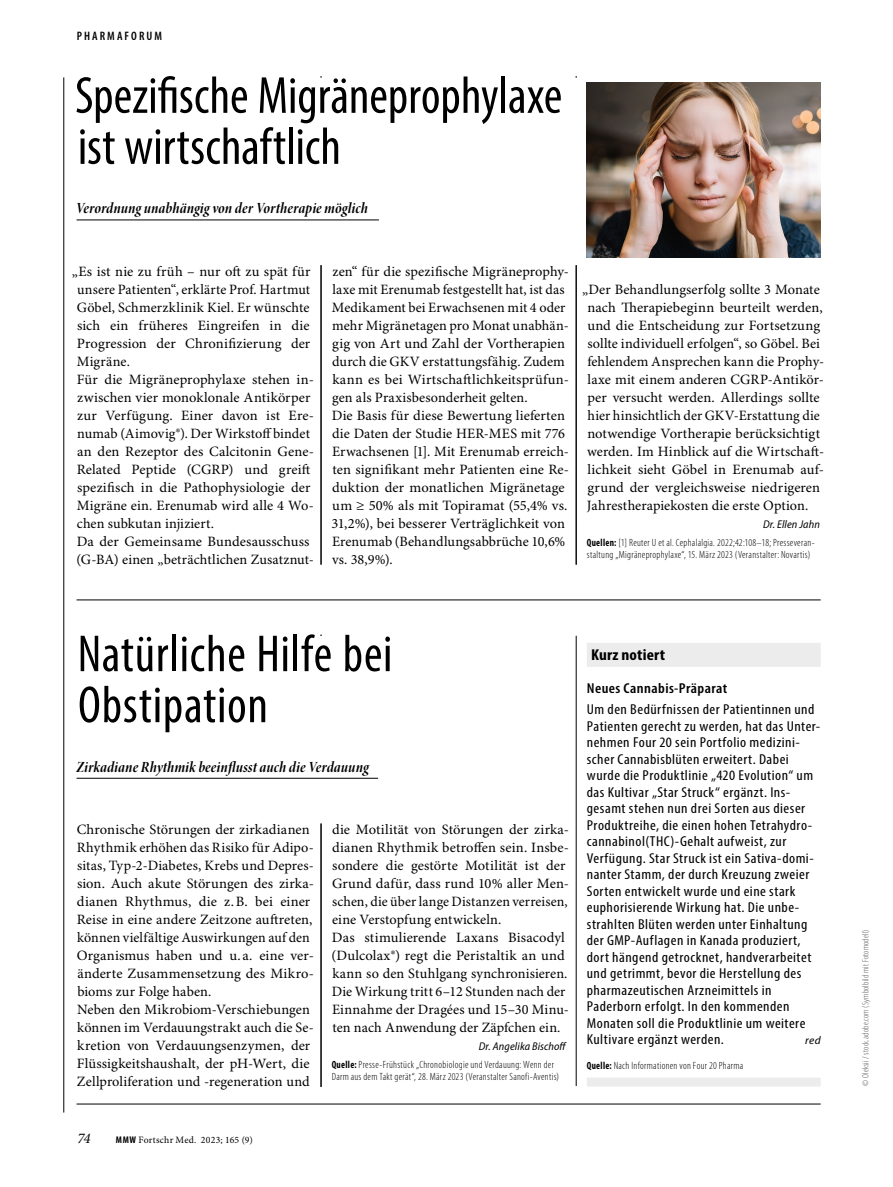
<style>
.page{position:relative;width:893px;height:1187px;background:#fff}
.page>*{position:absolute;margin:0;border:0;box-sizing:border-box;transform-origin:0 0}
.Title_klein{font:condensed 52.5px/51px "Myriad Pro";letter-spacing:.005em;color:#000}
.SuperTitle_1Pharma{font:15.75px "Minion Pro Bold Cn It Disp";letter-spacing:.005em;color:#000}
.NoXML_Kurz_notiert{font:700 condensed 15.75px "Myriad Pro";letter-spacing:.01em;color:#000;scale:1.1 1}
.t1{font:italic 14.85px "Minion Pro";color:#000}
.Para_Kurz_notiert{font:condensed 14.4px/16.5px "Myriad Pro";letter-spacing:.03em;color:#000;scale:1.1 1}
.Title_Kurz_notiert{font:600 condensed 14.4px "Myriad Pro";letter-spacing:.025em;color:#000;scale:1.1 1}
.Para_x{font:14.25px/18px "Minion Pro";letter-spacing:.005em;color:#000}
.t2{font:600 condensed 12.3px "Myriad Pro";letter-spacing:.165em;color:#000}
.Para_x-2{font:italic semi-condensed 11.25px "Myriad Pro";letter-spacing:.01em;color:#000}
.Para_Kurz_notiert-2{font:italic semi-condensed 11.25px "Myriad Pro";color:#000;scale:1.1 1}
.Source_x{font:300 condensed 10.5px/12px "Myriad Pro";letter-spacing:.03em;color:#000}
.Source_BoxLine{font:300 condensed 10.5px "Myriad Pro";letter-spacing:.03em;color:#000}
.t3{font:9.75px "Minion Pro";letter-spacing:.025em;color:#000}
.Image_Source_x{font:300 condensed 9px "Myriad Pro";letter-spacing:.02em;color:#565655}
.s1{font-weight:700}
.s2{font-family:"Myriad Pro";font-weight:700;font-stretch:condensed}
</style>
<div class="page">
<hr style="left:64px;top:77px;width:1px;height:1035px;background:#000">
<hr style="left:77px;top:599px;width:744px;height:1px;background:#000">
<hr style="left:576px;top:635px;width:1px;height:450px;background:#000">
<hr style="left:77px;top:1103px;width:744px;height:1px;background:#000">
<div style="left:587px;top:642px;width:234px;height:24px;background:#ececec"></div>
<div style="left:587px;top:1077px;width:234px;height:9px;background:#ececec"></div>
<hr style="left:77px;top:778px;width:301px;height:1px;background:#000">
<hr style="left:321px;top:823px;width:1px;height:263px;background:#000">
<hr style="left:77px;top:220px;width:302px;height:1px;background:#000">
<hr style="left:321px;top:265px;width:1px;height:299px;background:#000">
<hr style="left:576px;top:265px;width:1px;height:299px;background:#000">
<img style="left:587px;top:83px;width:234px;height:174px">
<p class="t2" style="left:77px;top:29px;width:87px">PHARMAFORUM</p>
<p class="Title_klein" style="left:75px;top:69px;width:489px">Spezifische Migräneprophylaxe ist wirtschaftlich</p>
<p class="SuperTitle_1Pharma" style="left:76px;top:198px;width:294px">Verordnung unabhängig von der Vortherapie möglich</p>
<p class="Para_x" style="left:77px;top:262px;width:235px;text-align:justify;text-indent:-5px">„Es ist nie zu früh – nur oft zu spät für unsere Patienten“, erklärte Prof. Hartmut Göbel, Schmerzklinik Kiel. Er wünschte sich ein früheres Eingreifen in die Progression der Chronifizierung der Migräne.</p>
<p class="Para_x" style="left:77px;top:370px;width:239px">Für die Migräneprophylaxe stehen in&shy;zwischen vier monoklonale Antikörper zur Verfügung. Einer davon ist Ere&shy;numab (Aimovig®). Der Wirkstoff bindet an den Rezeptor des Calcitonin Gene-- Related Peptide (CGRP) und greift spezifisch in die Pathophysiologie der Migräne ein. Erenumab wird alle 4 Wo&shy;chen subkutan injiziert.</p>
<p class="Para_x" style="left:77px;top:532px;width:239px">Da der Gemeinsame Bundesausschuss (G-BA) einen „beträchtlichen Zusatznut-</p>
<p class="Para_x" style="left:332px;top:262px;width:239px">zen“ für die spezifische Migräneprophy&shy;laxe mit Erenumab festgestellt hat, ist das Medikament bei Erwachsenen mit 4 oder mehr Migränetagen pro Monat unabhän&shy;gig von Art und Zahl der Vortherapien durch die GKV erstattungsfähig. Zudem kann es bei Wirtschaftlichkeitsprüfun&shy;gen als Praxisbesonderheit gelten.</p>
<p class="Para_x" style="left:332px;top:406px;width:239px">Die Basis für diese Bewertung lieferten die Daten der Studie HER-MES mit 776<br>Erwachsenen [1]. Mit Erenumab erreich&shy;ten signifikant mehr Patienten eine Re&shy;duktion der monatlichen Migränetage um ≥ 50% als mit Topiramat (55,4% vs.<br>31,2%), bei besserer Verträglichkeit von Erenumab (Behandlungsabbrüche 10,6% vs. 38,9%).</p>
<p class="Para_x" style="left:587px;top:280px;width:239px;text-indent:-5px">„Der Behandlungserfolg sollte 3 Monate nach Therapiebeginn beurteilt werden, und die Entscheidung zur Fortsetzung sollte individuell erfolgen“, so Göbel. Bei fehlendem Ansprechen kann die Prophy&shy;laxe mit einem anderen CGRP-Antikör&shy;per versucht werden. Allerdings sollte hier hinsichtlich der GKV-Erstattung die notwendige Vortherapie berücksichtigt werden. Im Hinblick auf die Wirtschaft&shy;lichkeit sieht Göbel in Erenumab auf&shy;grund der vergleichsweise niedrigeren Jahrestherapiekosten die erste Option.</p>
<p class="Para_x-2" style="left:763px;top:518px;width:58px">Dr. Ellen Jahn</p>
<p class="Source_x" style="left:587px;top:536px;width:229px"><span class="s1">Quellen:</span> [1] Reuter U et al. Cephalalgia. 2022;42:108–18; Presseveran&shy;staltung „Migräneprophylaxe“, 15. März 2023 (Veranstalter: Novartis)</p>
<p class="Title_klein" style="left:78px;top:627px;width:316px">Natürliche Hilfe bei<br>Obstipation</p>
<p class="SuperTitle_1Pharma" style="left:77px;top:756px;width:294px">Zirkadiane Rhythmik beeinflusst auch die Verdauung</p>
<p class="Para_x" style="left:77px;top:820px;width:239px">Chronische Störungen der zirkadianen Rhythmik erhöhen das Risiko für Adipo&shy;sitas, Typ-2-Diabetes, Krebs und Depres&shy;sion. Auch akute Störungen des zirka&shy;dianen Rhythmus, die z.B. bei einer Reise in eine andere Zeitzone auftreten, können vielfältige Auswirkungen auf den Organismus haben und u. a. eine ver&shy;änderte Zusammensetzung des Mikro&shy;bioms zur Folge haben.</p>
<p class="Para_x" style="left:77px;top:1000px;width:238px">Neben den Mikrobiom-Verschiebungen können im Verdauungstrakt auch die Se&shy;kretion von Verdauungsenzymen, der Flüssigkeitshaushalt, der pH-Wert, die Zellproliferation und -regeneration und</p>
<p class="t1" style="left:77px;top:1129px;width:15px">74</p>
<p class="t3" style="left:116px;top:1133px;width:138px"><span class="s2">MMW</span> Fortschr Med. 2023; 165 (9)</p>
<p class="Para_x" style="left:332px;top:820px;width:238px">die Motilität von Störungen der zirka&shy;dianen Rhythmik betroffen sein. Insbe&shy;sondere die gestörte Motilität ist der Grund dafür, dass rund 10% aller Men&shy;schen, die über lange Distanzen verreisen, eine Verstopfung entwickeln.</p>
<p class="Para_x" style="left:332px;top:928px;width:239px">Das stimulierende Laxans Bisacodyl (Dulcolax®) regt die Peristaltik an und kann so den Stuhlgang synchronisieren.<br>Die Wirkung tritt 6–12 Stunden nach der Einnahme der Dragées und 15–30 Minu&shy;ten nach Anwendung der Zäpfchen ein.</p>
<p class="Para_x-2" style="left:479px;top:1040px;width:89px">Dr. Angelika Bischoff</p>
<p class="Source_x" style="left:332px;top:1058px;width:229px"><span class="s1">Quelle:</span> Presse-Frühstück „Chronobiologie und Verdauung: Wenn der<br>Darm aus dem Takt gerät“, 28. März 2023 (Veranstalter Sanofi-Aventis)</p>
<p class="NoXML_Kurz_notiert" style="left:591px;top:644px;width:69px">Kurz notiert</p>
<p class="Title_Kurz_notiert" style="left:587px;top:680px;width:129px">Neues Cannabis-Präparat</p>
<p class="Para_Kurz_notiert" style="left:587px;top:701px;width:214px">Um den Bedürfnissen der Patientinnen und Patienten gerecht zu werden, hat das Unter&shy;nehmen Four 20 sein Portfolio medizini&shy;scher Cannabisblüten erweitert. Dabei wurde die Produktlinie „420 Evolution“ um das Kultivar „Star Struck“ ergänzt. Ins&shy;gesamt stehen nun drei Sorten aus dieser Produktreihe, die einen hohen Tetrahydro&shy;cannabinol(THC)-Gehalt aufweist, zur Verfügung. Star Struck ist ein Sativa-domi&shy;nanter Stamm, der durch Kreuzung zweier Sorten entwickelt wurde und eine stark euphorisierende Wirkung hat. Die unbe&shy;strahlten Blüten werden unter Einhaltung der GMP-Auflagen in Kanada produziert, dort hängend getrocknet, handverarbeitet und getrimmt, bevor die Herstellung des pharmazeutischen Arzneimittels in Paderborn erfolgt. In den kommenden Monaten soll die Produktlinie um weitere Kultivare ergänzt werden.</p>
<p class="Para_Kurz_notiert-2" style="left:805px;top:1034px;width:16px">red</p>
<p class="Source_BoxLine" style="left:587px;top:1059px;width:158px"><span class="s1">Quelle:</span> Nach Informationen von Four 20 Pharma</p>
<p class="Image_Source_x" style="left:861px;top:1085px;width:158px;rotate:-90deg">© Oleksii / stock.adobe.com (Symbolbild mit Fotomodell)</p>
</div>
